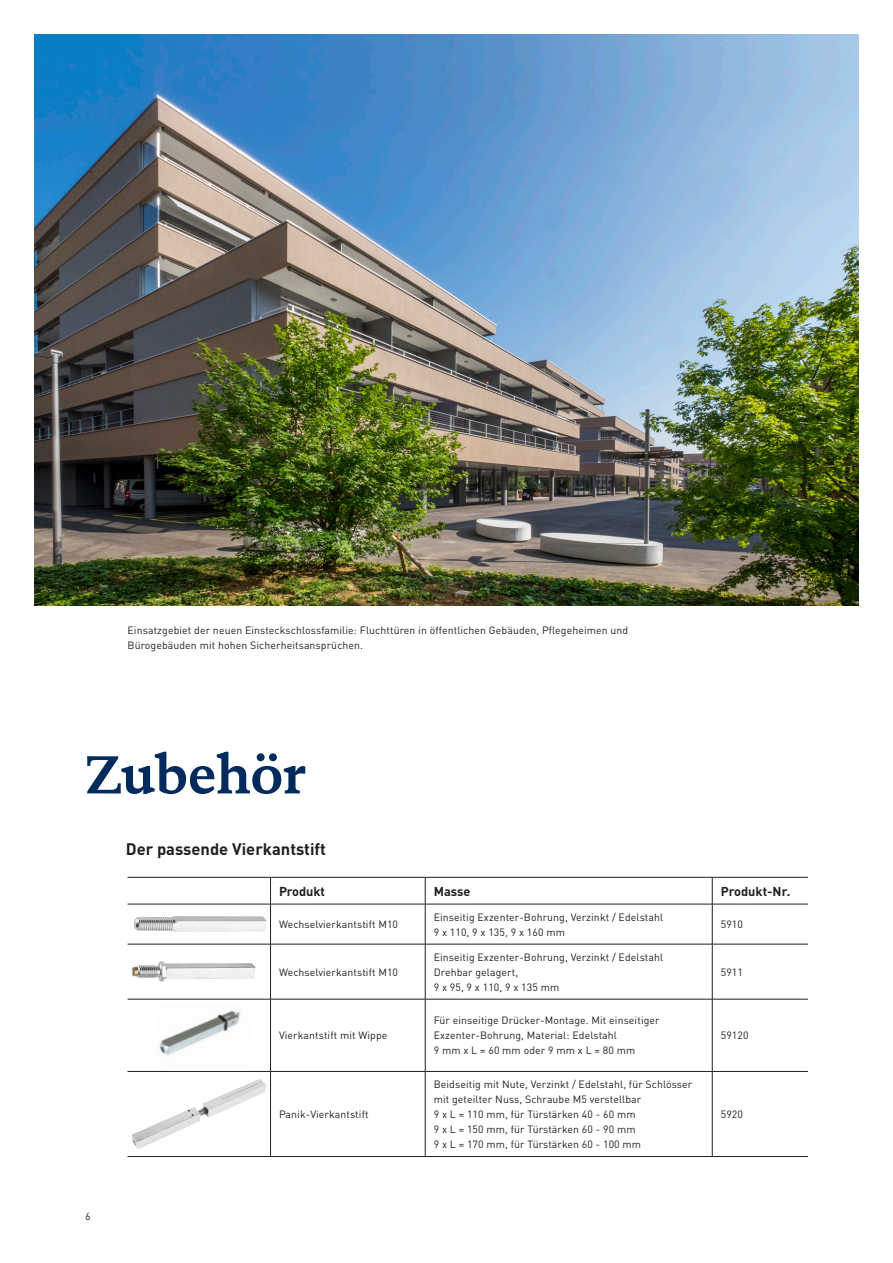
<style>
.page{position:relative;width:893px;height:1263px;background:#fff}
.page>*{position:absolute;margin:0;border:0;box-sizing:border-box;transform-origin:0 0}
.t1{font:700 54.6px "DTL Documenta TOT";letter-spacing:-.025em;color:#002b5c}
.t2{font:700 16.5px "DIN Pro";color:#231f20}
.Fließtext{font:700 12.75px "DIN Pro";letter-spacing:-.005em;color:#231f20}
.Fließtext-2{font:10.5px/15px "DIN Pro";letter-spacing:.01em;color:#231f20}
</style>
<div class="page">
<hr style="left:128px;top:877px;width:143px;height:1px;background:#231f20">
<hr style="left:271px;top:877px;width:154px;height:1px;background:#231f20">
<svg style="left:270px;top:877px;width:1px;height:27px"></svg>
<hr style="left:425px;top:877px;width:287px;height:1px;background:#231f20">
<svg style="left:425px;top:877px;width:1px;height:27px"></svg>
<hr style="left:712px;top:877px;width:96px;height:1px;background:#231f20">
<svg style="left:712px;top:877px;width:1px;height:27px"></svg>
<hr style="left:128px;top:904px;width:143px;height:1px;background:#231f20">
<hr style="left:271px;top:904px;width:154px;height:1px;background:#231f20">
<hr style="left:270px;top:904px;width:1px;height:40px;background:#231f20">
<hr style="left:425px;top:904px;width:287px;height:1px;background:#231f20">
<hr style="left:425px;top:904px;width:1px;height:40px;background:#231f20">
<hr style="left:712px;top:904px;width:96px;height:1px;background:#231f20">
<hr style="left:712px;top:904px;width:1px;height:40px;background:#231f20">
<hr style="left:128px;top:944px;width:143px;height:1px;background:#231f20">
<hr style="left:271px;top:944px;width:154px;height:1px;background:#231f20">
<hr style="left:270px;top:944px;width:1px;height:55px;background:#231f20">
<hr style="left:425px;top:944px;width:287px;height:1px;background:#231f20">
<hr style="left:425px;top:944px;width:1px;height:55px;background:#231f20">
<hr style="left:712px;top:944px;width:96px;height:1px;background:#231f20">
<hr style="left:712px;top:944px;width:1px;height:55px;background:#231f20">
<hr style="left:128px;top:999px;width:143px;height:1px;background:#231f20">
<hr style="left:271px;top:999px;width:154px;height:1px;background:#231f20">
<hr style="left:270px;top:999px;width:1px;height:72px;background:#231f20">
<hr style="left:425px;top:999px;width:287px;height:1px;background:#231f20">
<hr style="left:425px;top:999px;width:1px;height:72px;background:#231f20">
<hr style="left:712px;top:999px;width:96px;height:1px;background:#231f20">
<hr style="left:712px;top:999px;width:1px;height:72px;background:#231f20">
<hr style="left:128px;top:1071px;width:143px;height:1px;background:#231f20">
<hr style="left:271px;top:1071px;width:154px;height:1px;background:#231f20">
<hr style="left:270px;top:1072px;width:1px;height:84px;background:#231f20">
<hr style="left:425px;top:1071px;width:287px;height:1px;background:#231f20">
<hr style="left:425px;top:1072px;width:1px;height:84px;background:#231f20">
<hr style="left:712px;top:1071px;width:96px;height:1px;background:#231f20">
<hr style="left:712px;top:1072px;width:1px;height:84px;background:#231f20">
<hr style="left:128px;top:1156px;width:143px;height:1px;background:#231f20">
<hr style="left:271px;top:1156px;width:154px;height:1px;background:#231f20">
<hr style="left:425px;top:1156px;width:287px;height:1px;background:#231f20">
<hr style="left:712px;top:1156px;width:96px;height:1px;background:#231f20">
<img style="left:134px;top:916px;width:132px;height:16px">
<img style="left:132px;top:961px;width:124px;height:20px">
<img style="left:159px;top:1010px;width:82px;height:45px">
<img style="left:132px;top:1079px;width:134px;height:70px">
<img style="left:34px;top:34px;width:825px;height:571px">
<p class="Fließtext-2" style="left:128px;top:622px;width:502px">Einsatzgebiet der neuen Einsteckschlossfamilie: Fluchttüren in öffentlichen Gebäuden, Pflegeheimen und</p>
<p class="Fließtext-2" style="left:128px;top:637px;width:237px">Bürogebäuden mit hohen Sicherheitsansprüchen.</p>
<p class="t1" style="left:85px;top:741px;width:222px">Zubehör</p>
<p class="t2" style="left:126px;top:837px;width:202px">Der passende Vierkantstift</p>
<p class="Fließtext" style="left:279px;top:882px;width:48px">Produkt</p>
<p class="Fließtext" style="left:434px;top:882px;width:38px">Masse</p>
<p class="Fließtext" style="left:721px;top:882px;width:71px">Produkt-Nr.</p>
<p class="Fließtext-2" style="left:279px;top:916px;width:121px">Wechselvierkantstift M10</p>
<p class="Fließtext-2" style="left:434px;top:909px;width:231px">Einseitig Exzenter-Bohrung, Verzinkt / Edelstahl</p>
<p class="Fließtext-2" style="left:434px;top:924px;width:133px">9 x 110, 9 x 135, 9 x 160 mm</p>
<p class="Fließtext-2" style="left:721px;top:916px;width:24px">5910</p>
<p class="Fließtext-2" style="left:85px;top:1209px;width:7px">6</p>
<p class="Fließtext-2" style="left:279px;top:964px;width:121px">Wechselvierkantstift M10</p>
<p class="Fließtext-2" style="left:434px;top:949px;width:231px">Einseitig Exzenter-Bohrung, Verzinkt / Edelstahl</p>
<p class="Fließtext-2" style="left:434px;top:964px;width:86px">Drehbar gelagert,</p>
<p class="Fließtext-2" style="left:434px;top:979px;width:127px">9 x 95, 9 x 110, 9 x 135 mm</p>
<p class="Fließtext-2" style="left:721px;top:964px;width:24px">5911</p>
<p class="Fließtext-2" style="left:279px;top:1027px;width:110px">Vierkantstift mit Wippe</p>
<p class="Fließtext-2" style="left:434px;top:1012px;width:227px">Für einseitige Drücker-Montage. Mit einseitiger</p>
<p class="Fließtext-2" style="left:434px;top:1027px;width:185px">Exzenter-Bohrung, Material: Edelstahl</p>
<p class="Fließtext-2" style="left:434px;top:1042px;width:203px">9 mm x L = 60 mm oder 9 mm x L = 80 mm</p>
<p class="Fließtext-2" style="left:721px;top:1027px;width:29px">59120</p>
<p class="Fließtext-2" style="left:279px;top:1106px;width:91px">Panik-Vierkantstift</p>
<p class="Fließtext-2" style="left:434px;top:1076px;width:260px">Beidseitig mit Nute, Verzinkt / Edelstahl, für Schlösser mit geteilter Nuss, Schraube M5 verstellbar</p>
<p class="Fließtext-2" style="left:434px;top:1106px;width:203px">9 x L = 110 mm, für Türstärken 40 - 60 mm</p>
<p class="Fließtext-2" style="left:434px;top:1121px;width:203px">9 x L = 150 mm, für Türstärken 60 - 90 mm</p>
<p class="Fließtext-2" style="left:434px;top:1136px;width:209px">9 x L = 170 mm, für Türstärken 60 - 100 mm</p>
<p class="Fließtext-2" style="left:721px;top:1106px;width:24px">5920</p>
</div>
